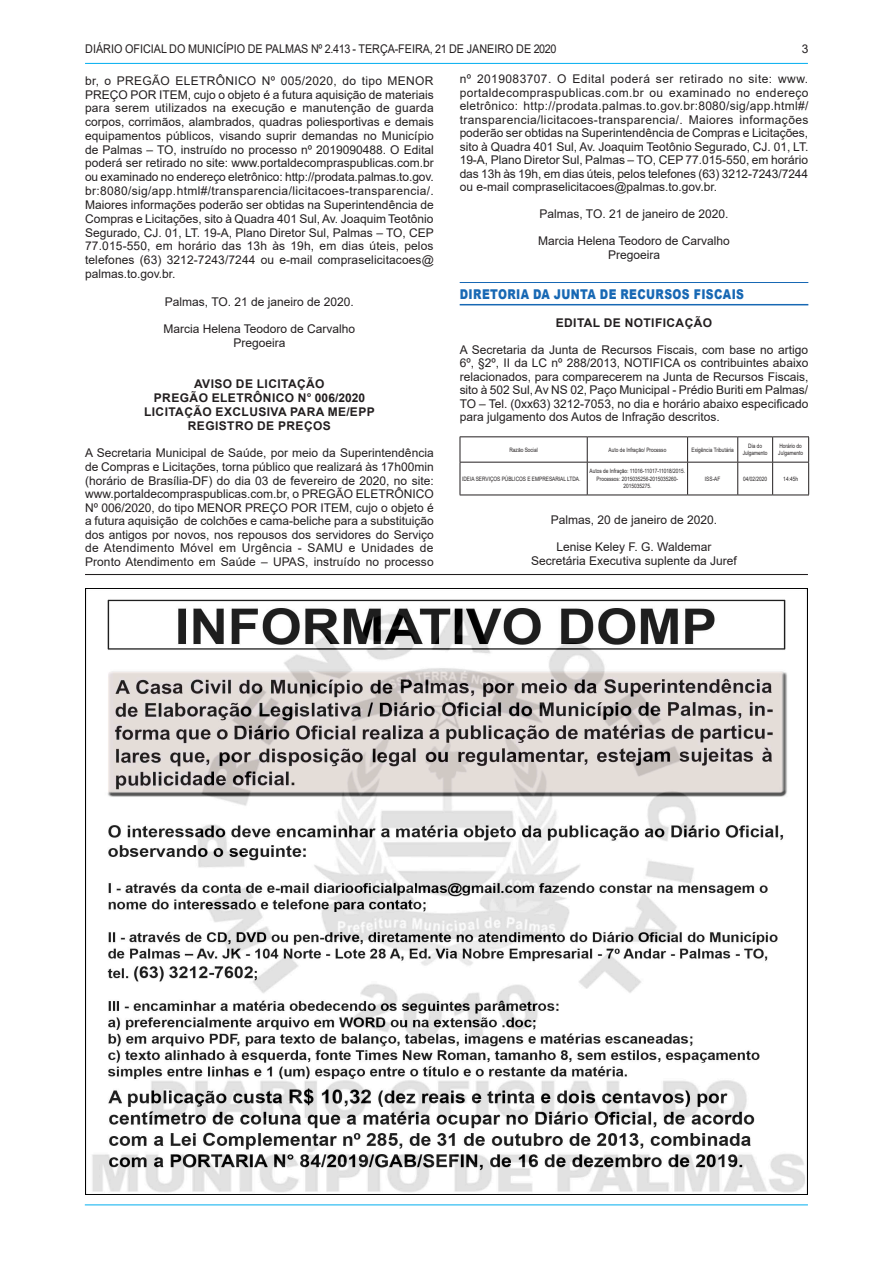
<style>
.page{position:relative;width:893px;height:1263px;background:#fff}
.page>*{position:absolute;margin:0;border:0;box-sizing:border-box;transform-origin:0 0}
.t1{font:900 13.5px "Arial";letter-spacing:.035em;color:#1768b4;scale:.8 1}
.t2{font:12px/13.8px "Arial";color:#231f20;text-align:justify}
.t3{font:700 12px/13.8px "Arial";letter-spacing:.035em;color:#231f20;text-align:center}
.t4{font:12px "Arial";color:#231f20;scale:.9 1}
.t5{font:6px/7.5px "Arial";color:#231f20;text-align:center;scale:.8 1}
</style>
<div class="page">
<hr style="left:85px;top:1204px;width:723px;height:1px;background:#00aeef">
<hr style="left:85px;top:63px;width:723px;height:1px;background:#00aeef">
<hr style="left:460px;top:282px;width:348px;height:1px;background:#1768b4">
<hr style="left:460px;top:304px;width:348px;height:1px;background:#1768b4">
<svg style="left:587px;top:437px;width:1px;height:25px"></svg>
<svg style="left:687px;top:437px;width:1px;height:25px"></svg>
<svg style="left:737px;top:437px;width:1px;height:25px"></svg>
<svg style="left:772px;top:437px;width:1px;height:25px"></svg>
<hr style="left:460px;top:462px;width:127px;height:1px;background:#231f20">
<hr style="left:587px;top:462px;width:101px;height:1px;background:#231f20">
<hr style="left:587px;top:462px;width:1px;height:33px;background:#231f20">
<hr style="left:688px;top:462px;width:50px;height:1px;background:#231f20">
<hr style="left:687px;top:462px;width:1px;height:33px;background:#231f20">
<hr style="left:738px;top:462px;width:35px;height:1px;background:#231f20">
<hr style="left:737px;top:462px;width:1px;height:33px;background:#231f20">
<hr style="left:773px;top:462px;width:36px;height:1px;background:#231f20">
<hr style="left:772px;top:462px;width:1px;height:33px;background:#231f20">
<hr style="left:460px;top:436px;width:127px;height:1px;background:#231f20">
<svg style="left:460px;top:437px;width:1px;height:25px"></svg>
<hr style="left:587px;top:436px;width:101px;height:1px;background:#231f20">
<hr style="left:688px;top:436px;width:50px;height:1px;background:#231f20">
<hr style="left:738px;top:436px;width:35px;height:1px;background:#231f20">
<hr style="left:773px;top:436px;width:36px;height:1px;background:#231f20">
<svg style="left:808px;top:437px;width:1px;height:25px"></svg>
<hr style="left:460px;top:462px;width:1px;height:33px;background:#231f20">
<hr style="left:808px;top:462px;width:1px;height:33px;background:#231f20">
<hr style="left:460px;top:495px;width:127px;height:1px;background:#231f20">
<hr style="left:587px;top:495px;width:101px;height:1px;background:#231f20">
<hr style="left:688px;top:495px;width:50px;height:1px;background:#231f20">
<hr style="left:738px;top:495px;width:35px;height:1px;background:#231f20">
<hr style="left:773px;top:495px;width:36px;height:1px;background:#231f20">
<hr style="left:85px;top:574px;width:723px;height:1px;background:#231f20">
<img style="left:85px;top:589px;width:723px;height:605px">
<p class="t4" style="left:85px;top:40px;width:525px">DIÁRIO OFICIAL DO MUNICÍPIO DE PALMAS Nº 2.413 - TERÇA-FEIRA, 21 DE JANEIRO DE 2020</p>
<p class="t2" style="left:802px;top:42px;width:8px">3</p>
<p class="t2" style="left:85px;top:74px;width:350px">br, o PREGÃO ELETRÔNICO Nº 005/2020, do tipo MENOR PREÇO POR ITEM, cujo o objeto é a futura aquisição de materiais para serem utilizados na execução e manutenção de guarda corpos, corrimãos, alambrados, quadras poliesportivas e demais equipamentos públicos, visando suprir demandas no Município de Palmas – TO, instruído no processo nº 2019090488. O Edital poderá ser retirado no site: www.portaldecompraspublicas.com.br ou examinado no endereço eletrônico: http://prodata.palmas.to.gov. br:8080/sig/app.html#/transparencia/licitacoes-transparencia/.<br>Maiores informações poderão ser obtidas na Superintendência de Compras e Licitações, sito à Quadra 401 Sul, Av. Joaquim Teotônio Segurado, CJ. 01, LT. 19-A, Plano Diretor Sul, Palmas – TO, CEP 77.015-550, em horário das 13h às 19h, em dias úteis, pelos telefones (63) 3212-7243/7244 ou e-mail compraselicitacoes@ palmas.to.gov.br.</p>
<p class="t2" style="left:165px;top:294px;width:190px">Palmas, TO. 21 de janeiro de 2020.</p>
<p class="t2" style="left:163px;top:322px;width:193px;text-align:center">Marcia Helena Teodoro de Carvalho<br>Pregoeira</p>
<p class="t3" style="left:144px;top:377px;width:232px">AVISO DE LICITAÇÃO<br>PREGÃO ELETRÔNICO N° 006/2020<br>LICITAÇÃO EXCLUSIVA PARA ME/EPP<br>REGISTRO DE PREÇOS</p>
<p class="t2" style="left:85px;top:446px;width:350px">A Secretaria Municipal de Saúde, por meio da Superintendência de Compras e Licitações, torna público que realizará às 17h00min (horário de Brasília-DF) do dia 03 de fevereiro de 2020, no site: www.portaldecompraspublicas.com.br, o PREGÃO ELETRÔNICO Nº 006/2020, do tipo MENOR PREÇO POR ITEM, cujo o objeto é a futura aquisição de colchões e cama-beliche para a substituição dos antigos por novos, nos repousos dos servidores do Serviço de Atendimento Móvel em Urgência - SAMU e Unidades de Pronto Atendimento em Saúde – UPAS, instruído no processo</p>
<p class="t2" style="left:460px;top:72px;width:350px">nº 2019083707. O Edital poderá ser retirado no site: www. portaldecompraspublicas.com.br ou examinado no endereço eletrônico: http://prodata.palmas.to.gov.br:8080/sig/app.html#/ transparencia/licitacoes-transparencia/. Maiores informações poderão ser obtidas na Superintendência de Compras e Licitações, sito à Quadra 401 Sul, Av. Joaquim Teotônio Segurado, CJ. 01, LT.<br>19-A, Plano Diretor Sul, Palmas – TO, CEP 77.015-550, em horário das 13h às 19h, em dias úteis, pelos telefones (63) 3212-7243/7244 ou e-mail compraselicitacoes@palmas.to.gov.br.</p>
<p class="t2" style="left:539px;top:207px;width:190px">Palmas, TO. 21 de janeiro de 2020.</p>
<p class="t2" style="left:538px;top:234px;width:193px;text-align:center">Marcia Helena Teodoro de Carvalho<br>Pregoeira</p>
<p class="t1" style="left:460px;top:284px;width:357px">DIRETORIA DA JUNTA DE RECURSOS FISCAIS</p>
<p class="t3" style="left:556px;top:316px;width:158px">EDITAL DE NOTIFICAÇÃO</p>
<p class="t2" style="left:460px;top:343px;width:350px">A Secretaria da Junta de Recursos Fiscais, com base no artigo 6º, §2º, II da LC nº 288/2013, NOTIFICA os contribuintes abaixo relacionados, para comparecerem na Junta de Recursos Fiscais, sito à 502 Sul, Av NS 02, Paço Municipal - Prédio Buriti em Palmas/ TO – Tel. (0xx63) 3212-7053, no dia e horário abaixo especificado para julgamento dos Autos de Infração descritos.</p>
<p class="t5" style="left:509px;top:446px;width:37px">Razão Social</p>
<p class="t5" style="left:608px;top:446px;width:74px">Auto de Infração/ Processo</p>
<p class="t5" style="left:692px;top:446px;width:54px">Exigência Tributária</p>
<p class="t5" style="left:743px;top:442px;width:33px">Dia do<br>Julgamento</p>
<p class="t5" style="left:778px;top:442px;width:33px;text-align:left">Horário do<br>Julgamento</p>
<p class="t5" style="left:462px;top:475px;width:149px">IDEIA SERVIÇOS PÚBLICOS E EMPRESARIAL LTDA.</p>
<p class="t5" style="left:589px;top:467px;width:121px">Autos de Infração: 11016-11017-11018/2015.<br>Processos: 2015035256-2015035260-<br>2015035275.</p>
<p class="t5" style="left:705px;top:475px;width:21px">ISS-AF</p>
<p class="t5" style="left:743px;top:475px;width:32px">04/02/2020</p>
<p class="t5" style="left:783px;top:475px;width:20px">14:45h</p>
<p class="t2" style="left:551px;top:513px;width:168px">Palmas, 20 de janeiro de 2020.</p>
<p class="t2" style="left:531px;top:540px;width:207px;text-align:center">Lenise Keley F. G. Waldemar<br>Secretária Executiva suplente da Juref</p>
</div>
